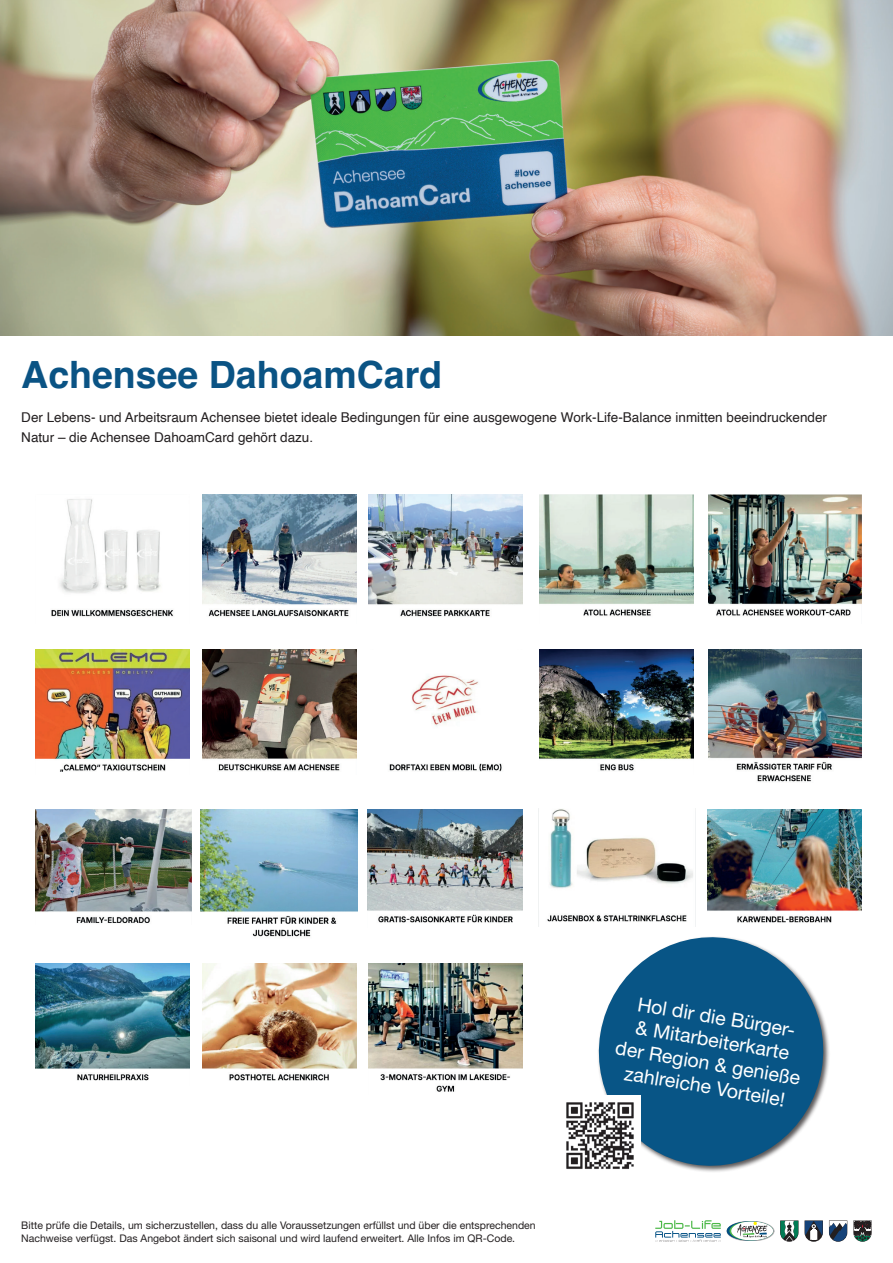
<style>
.page{position:relative;width:893px;height:1263px;background:#fff}
.page>*{position:absolute;margin:0;border:0;box-sizing:border-box;transform-origin:0 0}
.t1{font:700 37.5px "Helvetica";color:#0a5384}
.t2{font:19.5px/23.4px "Helvetica Neue LT Pro";color:#fff;text-align:center}
.t3{font:13.5px/19.5px "Helvetica";color:#231f20}
.t4{font:10.5px/12.6px "Helvetica Neue LT Pro";color:#231f20}
</style>
<div class="page">
<img style="left:0;top:0;width:893px;height:336px">
<svg style="left:598px;top:937px;width:231px;height:235px;fill:#085586"></svg>
<img style="left:566px;top:1095px;width:74px;height:77px">
<img style="left:51px;top:495px;width:472px;height:122px">
<img style="left:539px;top:495px;width:322px;height:121px">
<img style="left:35px;top:964px;width:155px;height:117px">
<img style="left:202px;top:964px;width:155px;height:117px">
<img style="left:368px;top:964px;width:155px;height:128px">
<img style="left:35px;top:649px;width:155px;height:123px">
<img style="left:202px;top:649px;width:300px;height:123px">
<img style="left:708px;top:649px;width:153px;height:133px">
<img style="left:539px;top:649px;width:155px;height:122px">
<div style="left:190px;top:495px;width:11px;height:623px;background:#fff"></div>
<div style="left:358px;top:495px;width:10px;height:623px;background:#fff"></div>
<div style="left:694px;top:495px;width:13px;height:438px;background:#fff"></div>
<img style="left:201px;top:809px;width:156px;height:128px">
<img style="left:368px;top:809px;width:154px;height:114px">
<img style="left:35px;top:809px;width:156px;height:115px">
<img style="left:547px;top:809px;width:146px;height:113px">
<img style="left:707px;top:809px;width:154px;height:114px">
<svg style="left:655px;top:1220px;width:66px;height:22px"></svg>
<img style="left:739px;top:1228px;width:35px;height:13px">
<svg style="left:727px;top:1221px;width:46px;height:19px"></svg>
<svg style="left:780px;top:1220px;width:18px;height:22px"></svg>
<svg style="left:804px;top:1220px;width:19px;height:22px"></svg>
<svg style="left:829px;top:1220px;width:18px;height:22px"></svg>
<svg style="left:853px;top:1220px;width:19px;height:22px"></svg>
<h1 class="t1" style="left:21px;top:352px;width:422px">Achensee DahoamCard</h1>
<p class="t3" style="left:21px;top:408px;width:807px">Der Lebens- und Arbeitsraum Achensee bietet ideale Bedingungen für eine ausgewogene Work-Life-Balance inmitten beeindruckender<br>Natur – die Achensee DahoamCard gehört dazu.</p>
<p class="t4" style="left:21px;top:1219px;width:516px">Bitte prüfe die Details, um sicherzustellen, dass du alle Voraussetzungen erfüllst und über die entsprechenden<br>Nachweise verfügst. Das Angebot ändert sich saisonal und wird laufend erweitert. Alle Infos im QR-Code.</p>
<h2 class="t2" style="left:625px;top:990px;width:189px;rotate:9deg">Hol dir die Bürger-<br>&amp; Mitarbeiterkarte der Region &amp; genieße zahlreiche Vorteile!</h2>
</div>
